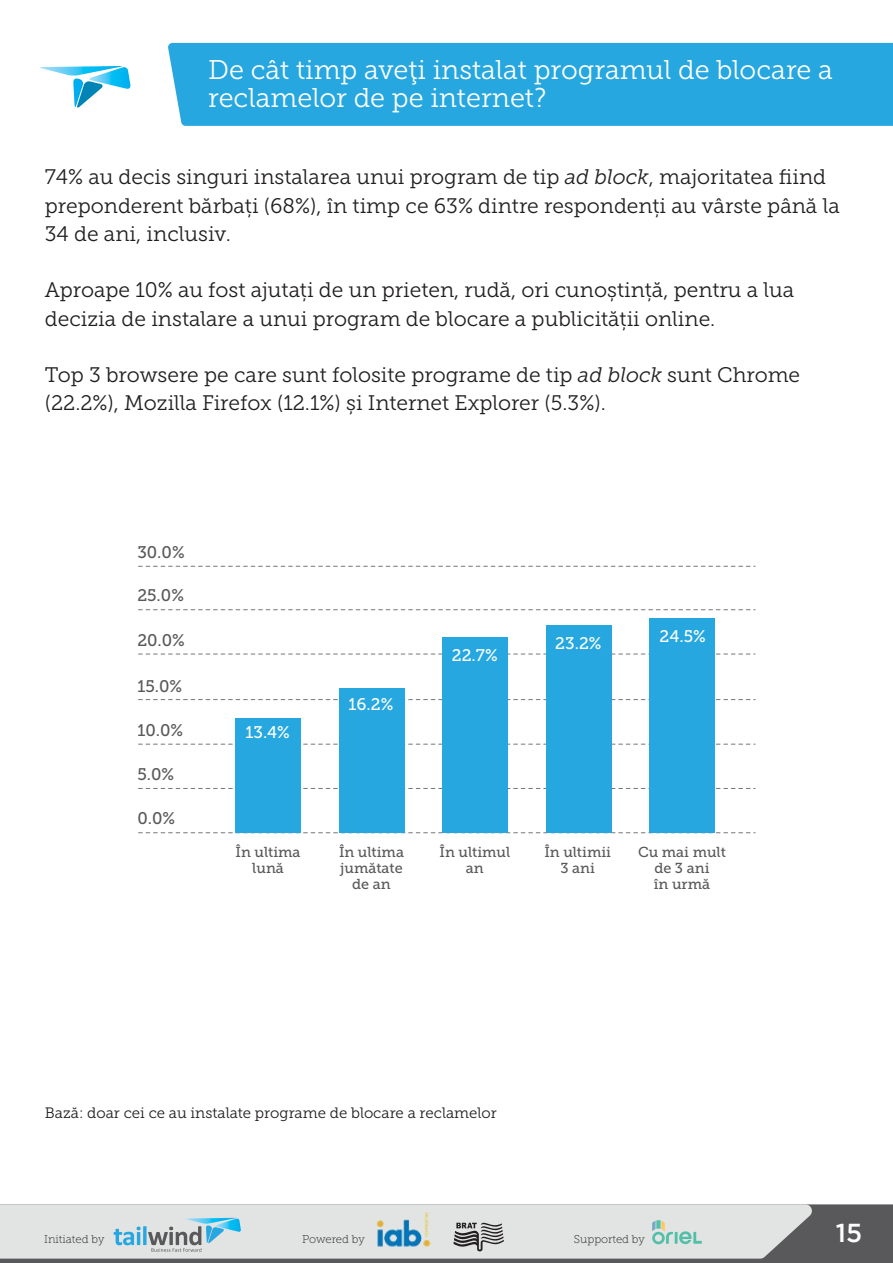
<style>
.page{position:relative;width:893px;height:1263px;background:#fff}
.page>*{position:absolute;margin:0;border:0;box-sizing:border-box;transform-origin:0 0}
.t1{font:27px/28.2px "Museo Slab 300";color:#fff}
.t2{font:500 25.95px "Gotham";color:#fff}
.t3{font:21px/28.2px "Museo Slab 300";color:#211e1e}
.t4{font:16.8px "Museo Slab 500";color:#59595b}
.t5{font:16.8px "Museo Slab 500";color:#fff}
.t6{font:15px "Museo Slab 300";color:#211e1e}
.t7{font:14.4px/16px "Museo Slab 500";color:#59595b;text-align:center}
.t8{font:11.4px "Museo Slab 100";color:#211e1e}
.s1{font-style:italic}
</style>
<div class="page">
<svg style="left:0;top:1204px;width:893px;height:59px;background:#616163"></svg>
<svg style="left:0;top:1204px;width:814px;height:54px;background:#d4d9da"></svg>
<img style="left:373px;top:1206px;width:59px;height:44px">
<svg style="left:139px;top:699px;width:616px;height:1px"></svg>
<svg style="left:139px;top:653px;width:616px;height:1px"></svg>
<svg style="left:139px;top:609px;width:616px;height:1px"></svg>
<svg style="left:139px;top:744px;width:616px;height:1px"></svg>
<svg style="left:139px;top:832px;width:616px;height:1px"></svg>
<svg style="left:139px;top:788px;width:616px;height:1px"></svg>
<svg style="left:139px;top:566px;width:616px;height:1px"></svg>
<div style="left:236px;top:719px;width:65px;height:114px;background:#26a7df"></div>
<div style="left:339px;top:688px;width:65px;height:145px;background:#26a7df"></div>
<div style="left:442px;top:637px;width:66px;height:196px;background:#26a7df"></div>
<div style="left:546px;top:626px;width:65px;height:207px;background:#26a7df"></div>
<div style="left:649px;top:618px;width:66px;height:215px;background:#26a7df"></div>
<div style="left:168px;top:43px;width:725px;height:83px;background:#26a7df"></div>
<img style="left:91px;top:67px;width:40px;height:22px">
<svg style="left:73px;top:78px;width:30px;height:30px"></svg>
<img style="left:40px;top:66px;width:83px;height:10px">
<p class="t1" style="left:208px;top:56px;width:626px">De cât timp aveţi instalat programul de blocare a reclamelor de pe internet?</p>
<p class="t3" style="left:45px;top:163px;width:796px">74% au decis singuri instalarea unui program de tip <span class="s1">ad block</span>, majoritatea fiind preponderent bărbați (68%), în timp ce 63% dintre respondenți au vârste până la<br>34 de ani, inclusiv.</p>
<p class="t3" style="left:45px;top:276px;width:751px">Aproape 10% au fost ajutați de un prieten, rudă, ori cunoștință, pentru a lua decizia de instalare a unui program de blocare a publicității online.</p>
<p class="t3" style="left:45px;top:361px;width:757px">Top 3 browsere pe care sunt folosite programe de tip <span class="s1">ad block</span> sunt Chrome (22.2%), Mozilla Firefox (12.1%) și Internet Explorer (5.3%).</p>
<p class="t4" style="left:137px;top:543px;width:49px">30.0%</p>
<p class="t4" style="left:137px;top:586px;width:48px">25.0%</p>
<p class="t4" style="left:137px;top:631px;width:49px">20.0%</p>
<p class="t4" style="left:137px;top:676px;width:46px">15.0%</p>
<p class="t4" style="left:137px;top:721px;width:47px">10.0%</p>
<p class="t4" style="left:137px;top:765px;width:38px">5.0%</p>
<p class="t4" style="left:137px;top:808px;width:39px">0.0%</p>
<p class="t5" style="left:245px;top:722px;width:46px">13.4%</p>
<p class="t5" style="left:348px;top:695px;width:46px">16.2%</p>
<p class="t5" style="left:452px;top:646px;width:47px">22.7%</p>
<p class="t5" style="left:555px;top:633px;width:48px">23.2%</p>
<p class="t5" style="left:660px;top:627px;width:48px">24.5%</p>
<p class="t7" style="left:236px;top:844px;width:67px">În ultima lună</p>
<p class="t7" style="left:339px;top:844px;width:67px">În ultima jumătate de an</p>
<p class="t7" style="left:440px;top:844px;width:72px">În ultimul an</p>
<p class="t7" style="left:544px;top:844px;width:68px">În ultimii<br>3 ani</p>
<p class="t7" style="left:638px;top:844px;width:89px">Cu mai mult de 3 ani<br>în urmă</p>
<p class="t6" style="left:45px;top:1104px;width:453px">Bază: doar cei ce au instalate programe de blocare a reclamelor</p>
<p class="t8" style="left:44px;top:1233px;width:62px">Initiated by</p>
<p class="t8" style="left:302px;top:1233px;width:64px">Powered by</p>
<p class="t8" style="left:574px;top:1233px;width:72px">Supported by</p>
<p class="t2" style="left:836px;top:1218px;width:28px">15</p>
</div>
